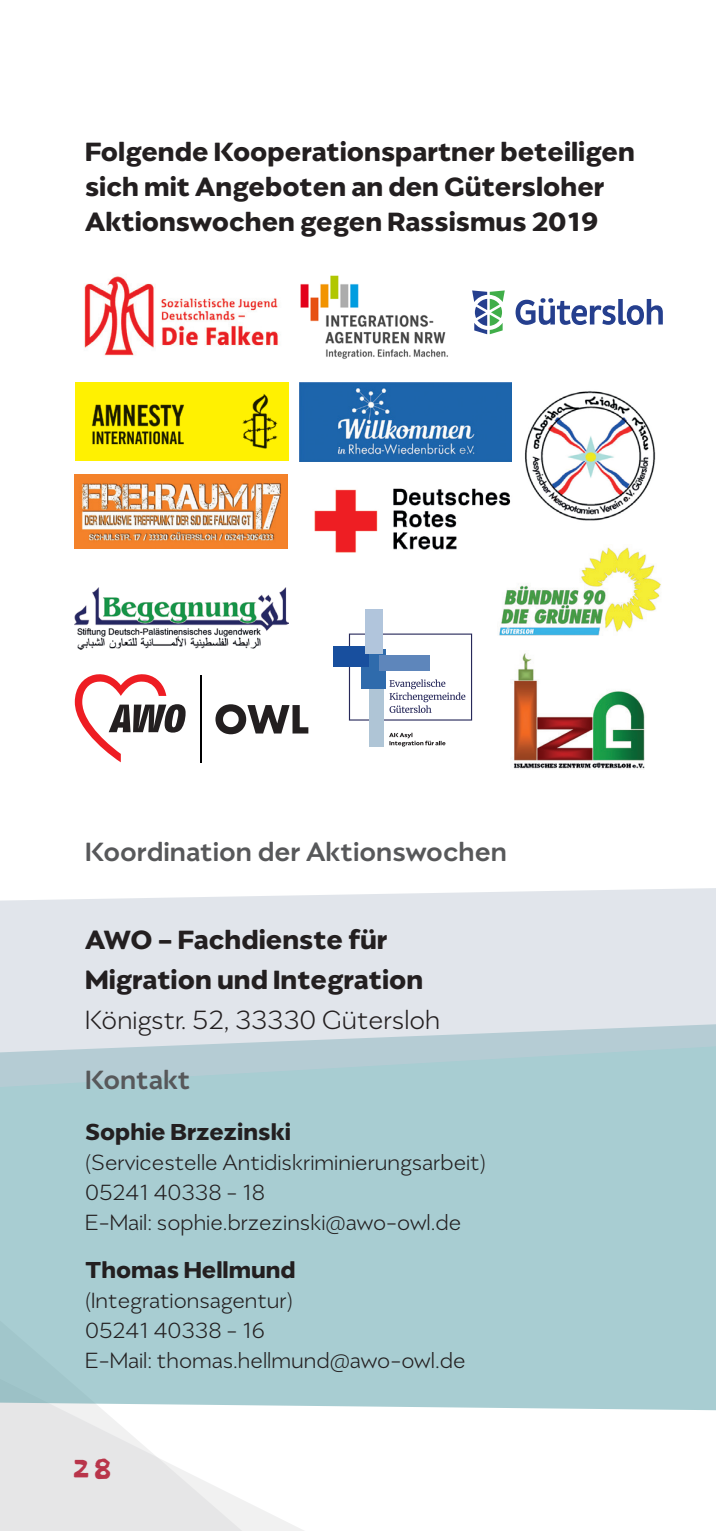
<style>
.page{position:relative;width:716px;height:1531px;background:#fff}
.page>*{position:absolute;margin:0;border:0;box-sizing:border-box;transform-origin:0 0}
.t1{font:40px "Dokdo";color:#b9354a}
.Fließtext{font:600 30px/40px "Migrena Grotesque";color:#231f20}
.Fließtext-2{font:500 30px "Migrena Grotesque";color:#57585a}
.Fließtext-3{font:600 26.25px "Migrena Grotesque";color:#231f20}
.Fließtext-4{font:300 25px/30px "Migrena Grotesque";color:#231f20}
.s1{font-weight:300}
</style>
<div class="page">
<svg style="left:242px;top:1500px;width:62px;height:31px;fill:#f2f2f2"></svg>
<svg style="left:0;top:1410px;width:242px;height:121px;fill:#e6e6e7"></svg>
<div style="left:0;top:1087px;width:716px;height:323px;background:#a8cdd2"></div>
<svg style="left:0;top:888px;width:716px;height:199px;background:#d5dfe5"></svg>
<svg style="left:349px;top:633px;width:123px;height:87px"></svg>
<div style="left:369px;top:684px;width:14px;height:63px;background:#afc5d6"></div>
<div style="left:361px;top:649px;width:24px;height:39px;background:#2f6bac"></div>
<div style="left:333px;top:646px;width:36px;height:21px;background:#184f9e"></div>
<div style="left:379px;top:655px;width:51px;height:16px;background:#5e86bb"></div>
<div style="left:365px;top:609px;width:18px;height:44px;background:#b1c5dc"></div>
<svg style="left:389px;top:733px;width:56px;height:13px"></svg>
<svg style="left:215px;top:704px;width:93px;height:30px"></svg>
<svg style="left:75px;top:674px;width:111px;height:88px"></svg>
<hr style="left:200px;top:675px;width:2px;height:87px;background:#000001">
<img style="left:300px;top:275px;width:148px;height:84px">
<img style="left:84px;top:276px;width:195px;height:80px">
<img style="left:75px;top:383px;width:213px;height:78px">
<img style="left:499px;top:547px;width:162px;height:89px">
<img style="left:74px;top:474px;width:214px;height:74px">
<img style="left:513px;top:653px;width:132px;height:116px">
<img style="left:525px;top:391px;width:131px;height:130px">
<img style="left:75px;top:587px;width:213px;height:62px">
<img style="left:299px;top:383px;width:213px;height:79px">
<img style="left:314px;top:488px;width:205px;height:83px">
<svg style="left:515px;top:298px;width:148px;height:27px"></svg>
<svg style="left:472px;top:290px;width:33px;height:44px"></svg>
<p class="Fließtext" style="left:85px;top:134px;width:551px;line-height:35px">Folgende Kooperationspartner beteiligen sich mit Angeboten an den Gütersloher<br>Aktionswochen gegen Rassismus 2019</p>
<p class="Fließtext-2" style="left:85px;top:834px;width:423px">Koordination der Aktionswochen</p>
<p class="Fließtext" style="left:85px;top:919px;width:357px">AWO - Fachdienste für<br>Migration und Integration<br><span class="s1">Königstr. 52, 33330 Gütersloh</span></p>
<p class="Fließtext-2" style="left:85px;top:1061px;width:107px">Kontakt</p>
<p class="Fließtext-3" style="left:85px;top:1116px;width:207px">Sophie Brzezinski</p>
<p class="Fließtext-4" style="left:85px;top:1147px;width:402px">(Servicestelle Antidiskriminierungsarbeit)<br>05241 40338 - 18<br>E-Mail: sophie.brzezinski@awo-owl.de</p>
<p class="Fließtext-3" style="left:85px;top:1254px;width:212px">Thomas Hellmund</p>
<p class="Fließtext-4" style="left:85px;top:1285px;width:382px">(Integrationsagentur)<br>05241 40338 - 16<br>E-Mail: thomas.hellmund@awo-owl.de</p>
<h1 class="t1" style="left:71px;top:1450px;width:44px">28</h1>
</div>
